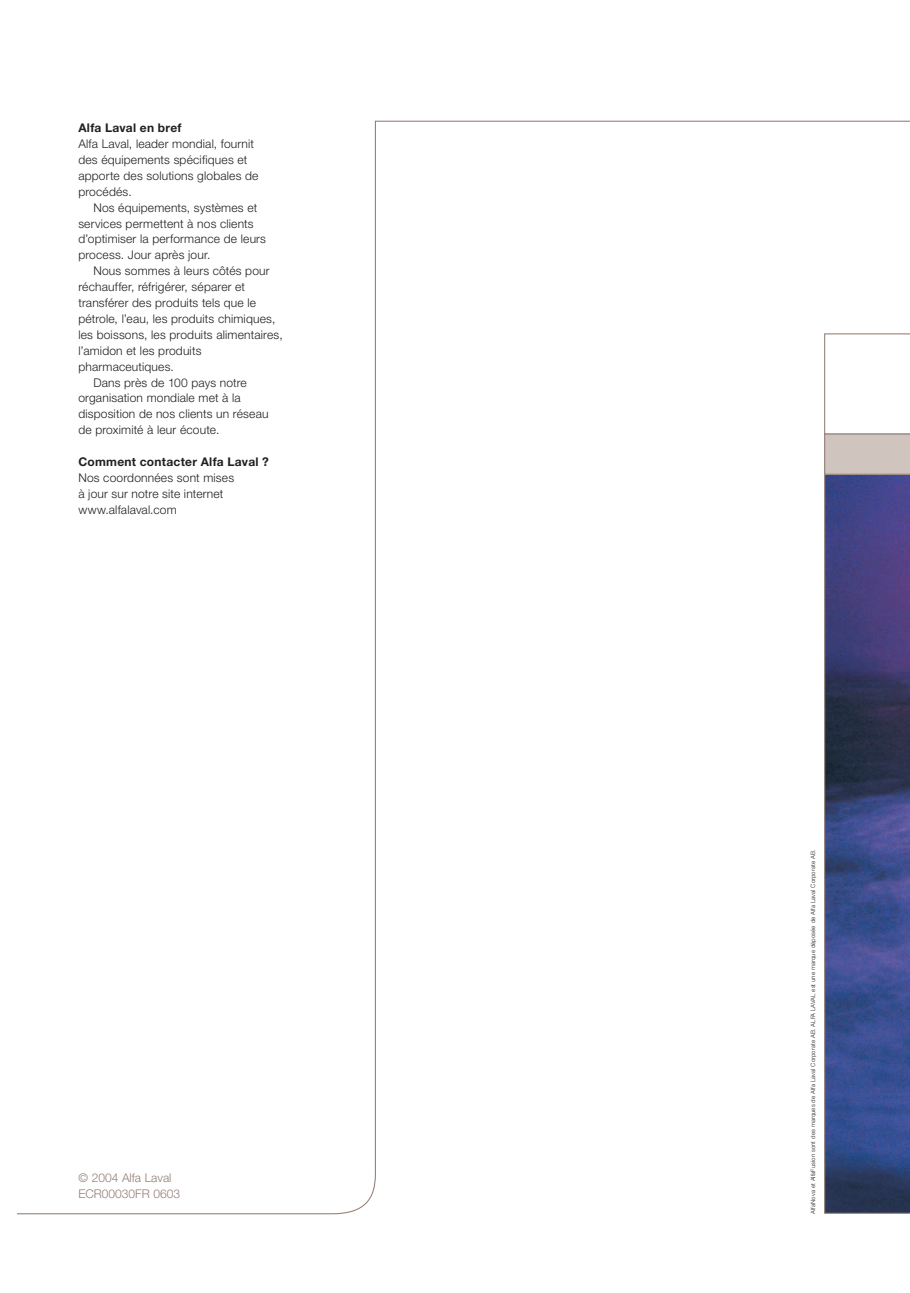
<style>
.page{position:relative;width:910px;height:1293px;background:#fff}
.page>*{position:absolute;margin:0;border:0;box-sizing:border-box;transform-origin:0 0}
.t1{font:300 12px/15.9px "Helvetica Neue";letter-spacing:.015em;color:#231f20}
.t2{font:700 12px "Helvetica Neue";letter-spacing:.02em;color:#231f20}
.t3{font:300 12px/15.9px "Helvetica Neue";color:#927d73}
.t4{font:300 6px "Helvetica Neue";letter-spacing:.01em;color:#231f20}
</style>
<div class="page">
<svg style="left:824px;top:475px;width:86px;height:739px;background:#3b457c"></svg>
<svg style="left:824px;top:333px;width:86px;height:142px"></svg>
<p class="t2" style="left:78px;top:120px;width:105px">Alfa Laval en bref</p>
<p class="t1" style="left:78px;top:135px;width:182px">Alfa Laval, leader mondial, fournit des équipements spécifiques et apporte des solutions globales de procédés.</p>
<p class="t1" style="left:78px;top:199px;width:189px;text-indent:15px">Nos équipements, systèmes et services permettent à nos clients d’optimiser la performance de leurs process. Jour après jour.</p>
<p class="t1" style="left:93px;top:263px;width:178px">Nous sommes à leurs côtés pour</p>
<p class="t1" style="left:78px;top:279px;width:168px">réchauffer, réfrigérer, séparer et</p>
<p class="t1" style="left:78px;top:294px;width:179px">transférer des produits tels que le</p>
<p class="t1" style="left:78px;top:310px;width:198px">pétrole, l’eau, les produits chimiques,</p>
<p class="t1" style="left:78px;top:326px;width:206px">les boissons, les produits alimentaires,</p>
<p class="t1" style="left:78px;top:342px;width:125px">l’amidon et les produits</p>
<p class="t1" style="left:78px;top:358px;width:97px">pharmaceutiques.</p>
<p class="t1" style="left:93px;top:374px;width:155px">Dans près de 100 pays notre</p>
<p class="t1" style="left:78px;top:390px;width:164px">organisation mondiale met à la</p>
<p class="t1" style="left:78px;top:406px;width:192px">disposition de nos clients un réseau</p>
<p class="t1" style="left:78px;top:422px;width:143px">de proximité à leur écoute.</p>
<p class="t2" style="left:78px;top:454px;width:192px">Comment contacter Alfa Laval ?</p>
<p class="t1" style="left:78px;top:469px;width:157px">Nos coordonnées sont mises à jour sur notre site internet www.alfalaval.com</p>
<p class="t3" style="left:78px;top:1169px;width:103px">© 2004 Alfa Laval<br>ECR00030FR 0603</p>
<p class="t4" style="left:809px;top:1213px;width:366px;rotate:-90deg">AlfaNova et AlfaFusion sont des marques de Alfa Laval Corporate AB. ALFA LAVAL est une marque déposée de Alfa Laval Corporate AB.</p>
</div>
